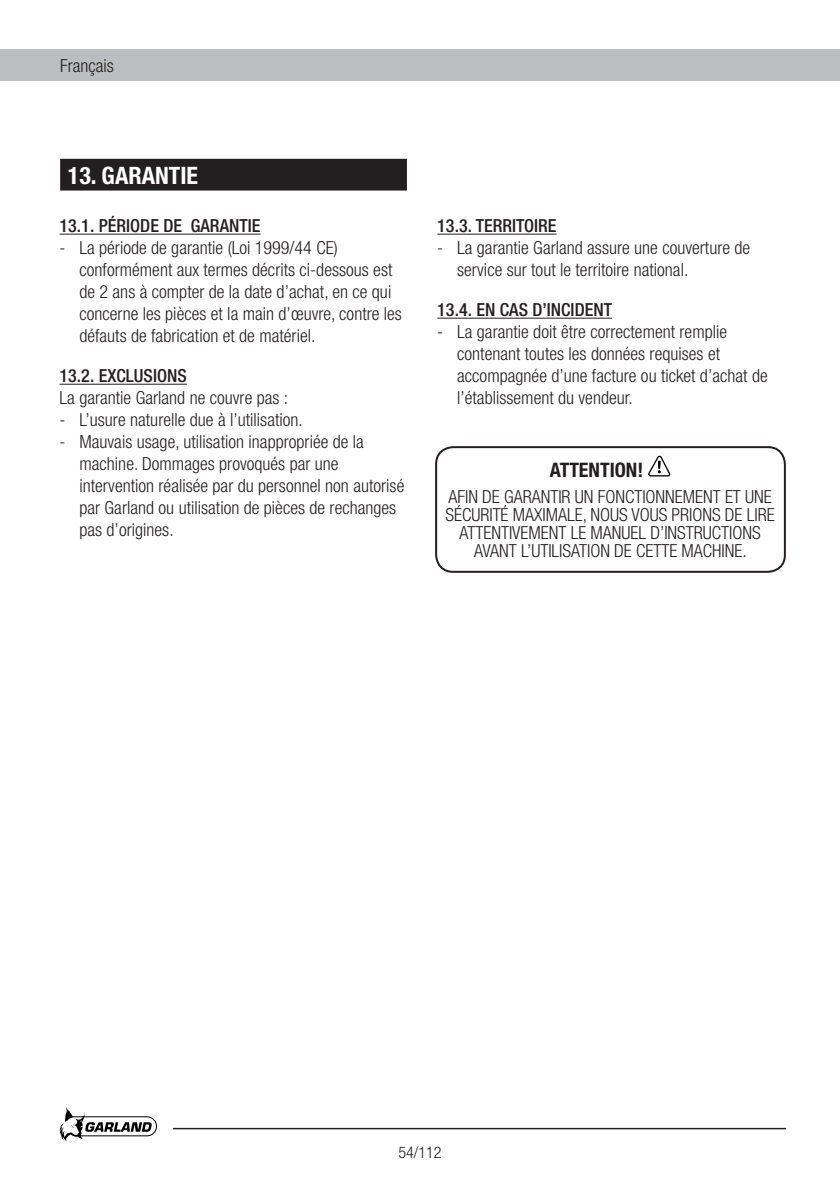
<style>
.page{position:relative;width:840px;height:1191px;background:#fff}
.page>*{position:absolute;margin:0;border:0;box-sizing:border-box;transform-origin:0 0}
.t1{font:700 condensed 24px "Helvetica Neue";color:#fff}
.t2{font:700 condensed 20px "Helvetica Neue";color:#231f20}
.t3{font:300 condensed 18px/22px "Helvetica Neue";color:#231f20}
.t4{font:500 condensed 18px "Helvetica Neue";color:#231f20}
.t5{font:300 condensed 16px "Helvetica Neue";color:#231f20}
</style>
<div class="page">
<div style="left:0;top:50px;width:839px;height:31px;background:#bcbdc0"></div>
<svg style="left:59px;top:1107px;width:98px;height:34px"></svg>
<hr style="left:173px;top:1127px;width:612px;height:2px;background:#231f20">
<hr style="left:60px;top:234px;width:200px;height:1px;background:#231f20">
<hr style="left:60px;top:384px;width:127px;height:1px;background:#231f20">
<hr style="left:437px;top:234px;width:119px;height:1px;background:#231f20">
<hr style="left:437px;top:318px;width:174px;height:1px;background:#231f20">
<div style="left:61px;top:160px;width:344px;height:29px;background:#231f20"></div>
<div style="left:60px;top:159px;width:346px;height:31px;border:2px solid #231f20"></div>
<svg style="left:648px;top:456px;width:22px;height:21px"></svg>
<div style="left:435px;top:446px;width:350px;height:127px;border:2px solid #231f20;border-radius:17px"></div>
<p class="t3" style="left:60px;top:55px;width:55px">Français</p>
<h1 class="t1" style="left:68px;top:161px;width:132px">13. GARANTIE</h1>
<p class="t4" style="left:60px;top:215px;width:202px">13.1. PÉRIODE DE GARANTIE</p>
<p class="t3" style="left:79px;top:237px;width:324px;text-indent:-20px">- La période de garantie (Loi 1999/44 CE) conformément aux termes décrits ci-dessous est de 2 ans à compter de la date d’achat, en ce qui concerne les pièces et la main d’œuvre, contre les défauts de fabrication et de matériel.</p>
<p class="t4" style="left:60px;top:365px;width:129px">13.2. EXCLUSIONS</p>
<p class="t3" style="left:60px;top:387px;width:230px">La garantie Garland ne couvre pas :</p>
<p class="t3" style="left:60px;top:409px;width:245px">- L’usure naturelle due à l’utilisation.</p>
<p class="t3" style="left:79px;top:431px;width:326px;text-indent:-20px">- Mauvais usage, utilisation inappropriée de la machine. Dommages provoqués par une intervention réalisée par du personnel non autorisé par Garland ou utilisation de pièces de rechanges pas d’origines.</p>
<p class="t4" style="left:437px;top:215px;width:121px">13.3. TERRITOIRE</p>
<p class="t3" style="left:457px;top:237px;width:294px;text-indent:-20px">- La garantie Garland assure une couverture de service sur tout le territoire national.</p>
<p class="t4" style="left:437px;top:299px;width:176px">13.4. EN CAS D’INCIDENT</p>
<p class="t3" style="left:457px;top:321px;width:312px;text-indent:-20px">- La garantie doit être correctement remplie contenant toutes les données requises et accompagnée d’une facture ou ticket d’achat de l’établissement du vendeur.</p>
<p class="t2" style="left:549px;top:457px;width:95px">ATTENTION!</p>
<p class="t3" style="left:445px;top:487px;width:330px;line-height:18px;text-align:center">AFIN DE GARANTIR UN FONCTIONNEMENT ET UNE SÉCURITÉ MAXIMALE, NOUS VOUS PRIONS DE LIRE ATTENTIVEMENT LE MANUEL D’INSTRUCTIONS AVANT L’UTILISATION DE CETTE MACHINE.</p>
<p class="t5" style="left:398px;top:1143px;width:45px">54/112</p>
</div>
